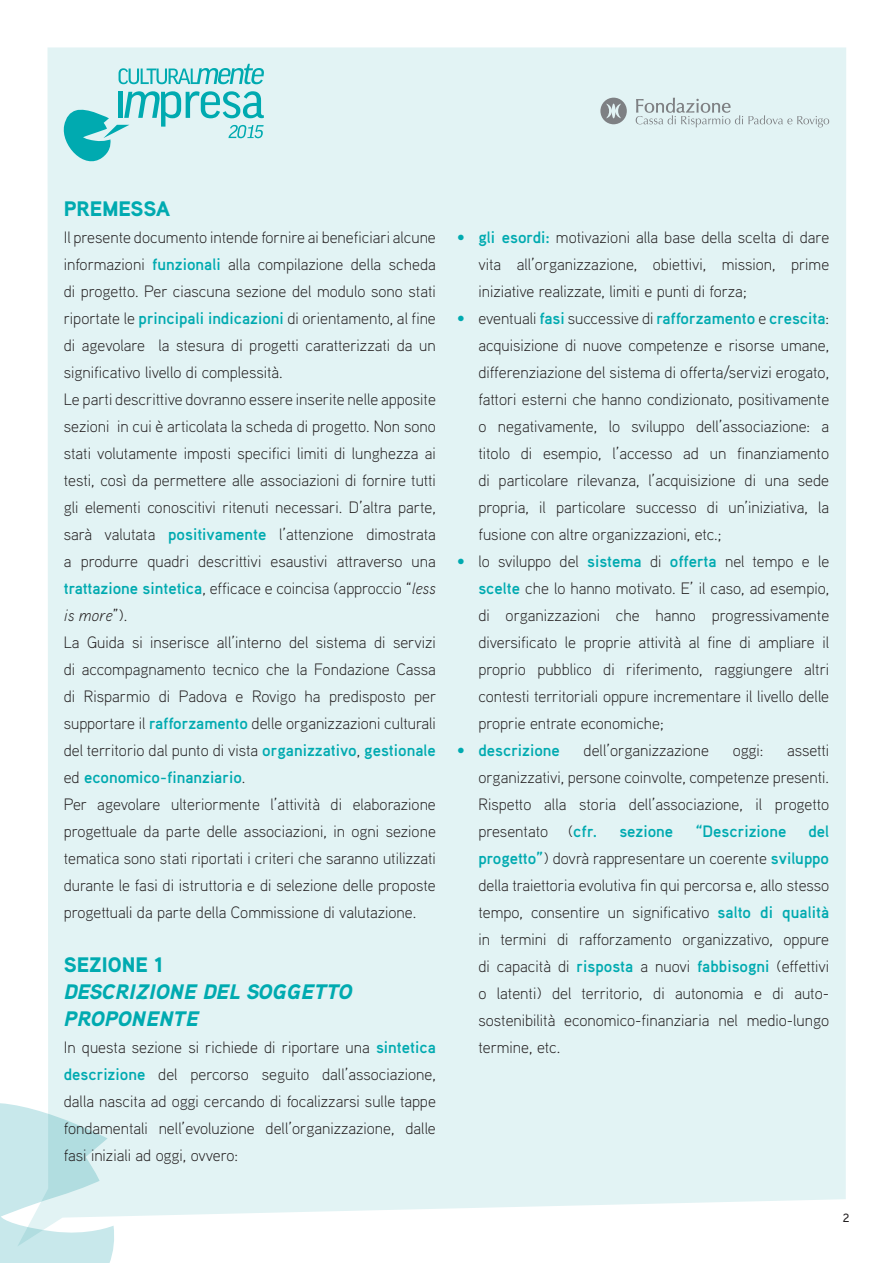
<style>
.page{position:relative;width:893px;height:1263px;background:#fff}
.page>*{position:absolute;margin:0;border:0;box-sizing:border-box;transform-origin:0 0}
.t1{font:italic 900 21px/27px "Aaux Pro";color:#00aab0}
.t2{font:900 21px "Aaux Pro";color:#00aab0}
.t3{font:300 16.5px/27px "Aaux Pro";color:#231f20;text-align:justify}
.t4{font:700 16.5px "Aaux Pro";color:#00aab0}
.t5{font:500 12px "Aaux Pro";color:#231f20}
.s1{font-weight:700;color:#00aab0}
.s2{font-style:italic}
</style>
<div class="page">
<div style="left:47px;top:47px;width:799px;height:1170px;background:#e2f3f4"></div>
<svg style="left:0;top:1101px;width:116px;height:162px;background:#cfeaed"></svg>
<svg style="left:119px;top:64px;width:145px;height:20px;background:#97dadd"></svg>
<svg style="left:60px;top:91px;width:204px;height:80px;background:#afe2e4"></svg>
<svg style="left:600px;top:98px;width:27px;height:26px"></svg>
<svg style="left:636px;top:98px;width:193px;height:29px;background:#d4e3e4"></svg>
<p class="t2" style="left:64px;top:195px;width:108px">PREMESSA</p>
<p class="t3" style="left:64px;top:223px;width:374px;text-align:left">Il presente documento intende fornire ai beneficiari alcune informazioni <span class="s1">funzionali</span> alla compilazione della scheda di progetto. Per ciascuna sezione del modulo sono stati riportate le <span class="s1">principali indicazioni</span> di orientamento, al fine di agevolare la stesura di progetti caratterizzati da un significativo livello di complessità.<br>Le parti descrittive dovranno essere inserite nelle apposite sezioni in cui è articolata la scheda di progetto. Non sono stati volutamente imposti specifici limiti di lunghezza ai testi, così da permettere alle associazioni di fornire tutti gli elementi conoscitivi ritenuti necessari. D’altra parte, sarà valutata <span class="s1">positivamente</span> l’attenzione dimostrata a produrre quadri descrittivi esaustivi attraverso una <span class="s1">trattazione sintetica</span>, efficace e coincisa (approccio “<span class="s2">less is more</span>”).<br>La Guida si inserisce all’interno del sistema di servizi di accompagnamento tecnico che la Fondazione Cassa di Risparmio di Padova e Rovigo ha predisposto per supportare il <span class="s1">rafforzamento</span> delle organizzazioni culturali del territorio dal punto di vista <span class="s1">organizzativo</span>, <span class="s1">gestionale </span>ed <span class="s1">economico-finanziario</span>.<br>Per agevolare ulteriormente l’attività di elaborazione progettuale da parte delle associazioni, in ogni sezione tematica sono stati riportati i criteri che saranno utilizzati durante le fasi di istruttoria e di selezione delle proposte progettuali da parte della Commissione di valutazione.</p>
<p class="t2" style="left:64px;top:951px;width:101px">SEZIONE 1</p>
<p class="t1" style="left:64px;top:977px;width:290px">DESCRIZIONE DEL SOGGETTO<br>PROPONENTE</p>
<p class="t3" style="left:64px;top:1033px;width:374px">In questa sezione si richiede di riportare una <span class="s1">sintetica descrizione</span> del percorso seguito dall’associazione, dalla nascita ad oggi cercando di focalizzarsi sulle tappe fondamentali nell’evoluzione dell’organizzazione, dalle fasi iniziali ad oggi, ovvero:</p>
<p class="t3" style="left:478px;top:223px;width:352px;text-indent:-21px"><span class="s1">• gli esordi:</span> motivazioni alla base della scelta di dare vita all’organizzazione, obiettivi, mission, prime iniziative realizzate, limiti e punti di forza;</p>
<p class="t3" style="left:478px;top:304px;width:352px;text-indent:-21px"><span class="s1">•</span> eventuali <span class="s1">fasi</span> successive di <span class="s1">rafforzamento</span> e <span class="s1">crescita</span>: acquisizione di nuove competenze e risorse umane, differenziazione del sistema di offerta/servizi erogato, fattori esterni che hanno condizionato, positivamente o negativamente, lo sviluppo dell’associazione: a titolo di esempio, l’accesso ad un finanziamento di particolare rilevanza, l’acquisizione di una sede propria, il particolare successo di un’iniziativa, la fusione con altre organizzazioni, etc.;</p>
<p class="t3" style="left:478px;top:547px;width:352px;text-indent:-21px"><span class="s1">•</span> lo sviluppo del <span class="s1">sistema</span> di <span class="s1">offerta</span> nel tempo e le <span class="s1">scelte</span> che lo hanno motivato. E’ il caso, ad esempio, di organizzazioni che hanno progressivamente diversificato le proprie attività al fine di ampliare il proprio pubblico di riferimento, raggiungere altri contesti territoriali oppure incrementare il livello delle proprie entrate economiche;</p>
<p class="t4" style="left:457px;top:740px;width:104px">• descrizione</p>
<p class="t3" style="left:584px;top:736px;width:127px">dell’organizzazione</p>
<p class="t3" style="left:733px;top:736px;width:32px">oggi:</p>
<p class="t3" style="left:478px;top:736px;width:352px;text-indent:309px">assetti organizzativi, persone coinvolte, competenze presenti.<br>Rispetto alla storia dell’associazione, il progetto presentato (<span class="s1">cfr.</span></p>
<p class="t4" style="left:619px;top:821px;width:55px">sezione</p>
<p class="t4" style="left:695px;top:821px;width:93px">“Descrizione</p>
<p class="t3" style="left:478px;top:817px;width:352px;text-indent:330px"><span class="s1">del progetto”</span>) dovrà rappresentare un coerente <span class="s1">sviluppo </span>della traiettoria evolutiva fin qui percorsa e, allo stesso tempo, consentire un significativo <span class="s1">salto di qualità </span>in termini di rafforzamento organizzativo, oppure di capacità di <span class="s1">risposta</span> a nuovi <span class="s1">fabbisogni</span> (effettivi o latenti) del territorio, di autonomia e di auto&shy;sostenibilità economico-finanziaria nel medio-lungo termine, etc.</p>
<p class="t5" style="left:843px;top:1210px;width:8px">2</p>
</div>
